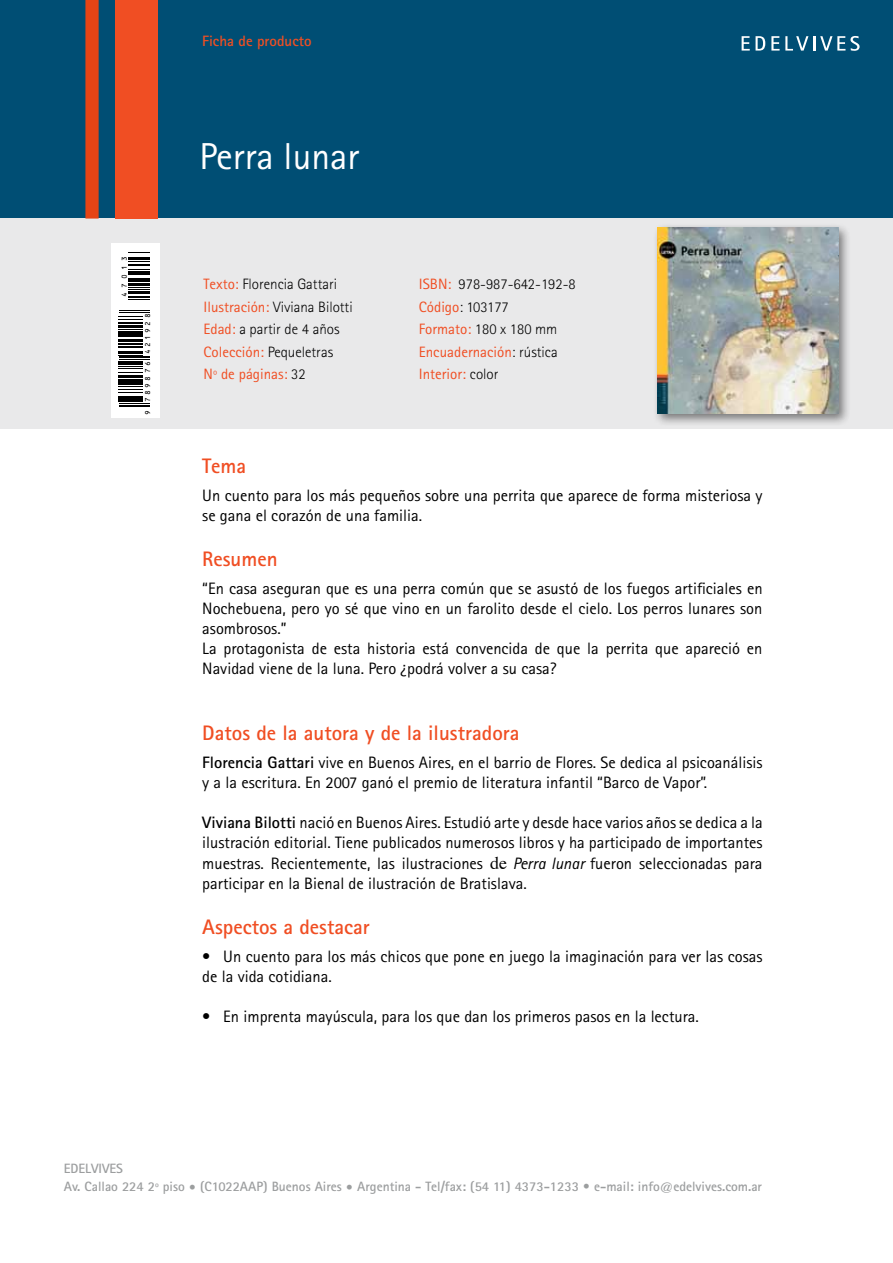
<style>
.page{position:relative;width:893px;height:1263px;background:#fff}
.page>*{position:absolute;margin:0;border:0;box-sizing:border-box;transform-origin:0 0}
.t1{font:37.5px "Rotis Sans Serif Std";color:#fff}
.t2{font:700 21px "Rotis Sans Serif Std";color:#f04e23}
.t3{font:16.5px/19.8px "Rotis Sans Serif Std";color:#000}
.t4{font:300 15px/22.5px "Rotis Sans Serif Std";color:#000}
.t5{font:700 15px "Rotis Sans Serif Std";color:#f04e23}
.t6{font:700 13.5px/18px "Rotis Sans Serif Std";color:#9c9e9f}
.t7{font:6.75px "OCRB Std";letter-spacing:.34em;color:#000}
.s1{font-weight:400;color:#f04e23}
.s2{font-weight:700}
.s3{font-family:"Times";font-size:18px}
.s4{font-style:italic}
</style>
<div class="page">
<div style="left:0;top:0;width:893px;height:219px;background:#004e74"></div>
<div style="left:0;top:219px;width:893px;height:210px;background:#e9e9ea"></div>
<svg style="left:742px;top:36px;width:23px;height:15px"></svg>
<svg style="left:771px;top:36px;width:89px;height:15px"></svg>
<div style="left:111px;top:243px;width:48px;height:175px;background:#fff"></div>
<hr style="left:119px;top:405px;width:31px;height:2px;background:#000">
<hr style="left:119px;top:403px;width:31px;height:1px;background:#000">
<hr style="left:119px;top:399px;width:24px;height:3px;background:#000">
<hr style="left:119px;top:396px;width:24px;height:2px;background:#000">
<svg style="left:119px;top:386px;width:24px;height:7px"></svg>
<hr style="left:119px;top:382px;width:24px;height:3px;background:#000">
<hr style="left:119px;top:379px;width:24px;height:2px;background:#000">
<hr style="left:119px;top:375px;width:24px;height:3px;background:#000">
<svg style="left:119px;top:366px;width:24px;height:7px"></svg>
<hr style="left:119px;top:361px;width:24px;height:4px;background:#000">
<hr style="left:119px;top:359px;width:31px;height:1px;background:#000">
<hr style="left:119px;top:356px;width:31px;height:2px;background:#000">
<svg style="left:119px;top:355px;width:24px;height:1px"></svg>
<hr style="left:119px;top:351px;width:24px;height:3px;background:#000">
<hr style="left:119px;top:346px;width:24px;height:2px;background:#000">
<hr style="left:119px;top:343px;width:24px;height:2px;background:#000">
<hr style="left:119px;top:339px;width:24px;height:3px;background:#000">
<hr style="left:119px;top:335px;width:24px;height:2px;background:#000">
<hr style="left:119px;top:331px;width:24px;height:3px;background:#000">
<svg style="left:119px;top:329px;width:24px;height:1px"></svg>
<hr style="left:119px;top:325px;width:24px;height:2px;background:#000">
<hr style="left:119px;top:322px;width:24px;height:2px;background:#000">
<svg style="left:119px;top:316px;width:24px;height:4px"></svg>
<hr style="left:119px;top:312px;width:31px;height:1px;background:#000">
<hr style="left:119px;top:310px;width:31px;height:1px;background:#000">
<svg style="left:129px;top:299px;width:21px;height:1px"></svg>
<hr style="left:129px;top:296px;width:21px;height:2px;background:#000">
<hr style="left:129px;top:291px;width:21px;height:3px;background:#000">
<svg style="left:129px;top:287px;width:21px;height:3px"></svg>
<hr style="left:129px;top:283px;width:21px;height:3px;background:#000">
<hr style="left:129px;top:280px;width:21px;height:2px;background:#000">
<svg style="left:129px;top:278px;width:21px;height:1px"></svg>
<hr style="left:129px;top:272px;width:21px;height:3px;background:#000">
<svg style="left:129px;top:269px;width:21px;height:1px"></svg>
<hr style="left:129px;top:264px;width:21px;height:2px;background:#000">
<svg style="left:129px;top:252px;width:21px;height:10px"></svg>
<div style="left:116px;top:0;width:42px;height:219px;background:#f04e23"></div>
<div style="left:85px;top:0;width:14px;height:219px;background:#e64415"></div>
<div style="left:652px;top:222px;width:199px;height:204px;background:#000;opacity:.5"></div>
<img style="left:657px;top:227px;width:181px;height:186px">
<p class="t5" style="left:202px;top:32px;width:111px">Ficha de producto</p>
<p class="t7" style="left:120px;top:297px;width:42px;rotate:-90deg">47013</p>
<p class="t7" style="left:144px;top:415px;width:103px;rotate:-90deg">9 789876 421928</p>
<h1 class="t1" style="left:200px;top:135px;width:161px">Perra lunar</h1>
<p class="t4" style="left:204px;top:273px;width:151px"><span class="s1">Texto:</span> Florencia Gattari<br><span class="s1">Ilustración:</span> Viviana Bilotti<br><span class="s1">Edad:</span> a partir de 4 años<br><span class="s1">Colección:</span> Pequeletras<br><span class="s1">Nº de páginas:</span> 32</p>
<p class="t4" style="left:419px;top:273px;width:158px"><span class="s1">ISBN:</span> 978-987-642-192-8<br><span class="s1">Código</span>: 103177<br><span class="s1">Formato:</span> 180 x 180 mm<br><span class="s1">Encuadernación</span>: rústica<br><span class="s1">Interior:</span> color</p>
<p class="t2" style="left:202px;top:452px;width:45px">Tema</p>
<p class="t3" style="left:202px;top:486px;width:562px">Un cuento para los más pequeños sobre una perrita que aparece de forma misteriosa y se gana el corazón de una familia.</p>
<p class="t2" style="left:202px;top:546px;width:77px">Resumen</p>
<p class="t3" style="left:202px;top:579px;width:562px">“En casa aseguran que es una perra común que se asustó de los fuegos artificiales en Nochebuena, pero yo sé que vino en un farolito desde el cielo. Los perros lunares son asombrosos.”<br>La protagonista de esta historia está convencida de que la perrita que apareció en Navidad viene de la luna. Pero ¿podrá volver a su casa?</p>
<p class="t2" style="left:202px;top:720px;width:319px">Datos de la autora y de la ilustradora</p>
<p class="t3" style="left:202px;top:753px;width:562px"><span class="s2">Florencia Gattari</span> vive en Buenos Aires, en el barrio de Flores. Se dedica al psicoanálisis y a la escritura. En 2007 ganó el premio de literatura infantil “Barco de Vapor”.</p>
<p class="t3" style="left:202px;top:812px;width:562px"><span class="s2">Viviana Bilotti</span> nació en Buenos Aires. Estudió arte y desde hace varios años se dedica a la ilustración editorial. Tiene publicados numerosos libros y ha participado de importantes</p>
<p class="t3" style="left:202px;top:854px;width:562px">muestras. Recientemente, las ilustraciones <span class="s3">de</span> <span class="s4">Perra lunar</span> fueron seleccionadas para participar en la Bienal de ilustración de Bratislava.</p>
<p class="t2" style="left:202px;top:914px;width:169px">Aspectos a destacar</p>
<p class="t3" style="left:202px;top:947px;width:562px">• Un cuento para los más chicos que pone en juego la imaginación para ver las cosas de la vida cotidiana.</p>
<p class="t3" style="left:202px;top:1006px;width:498px">• En imprenta mayúscula, para los que dan los primeros pasos en la lectura.</p>
<p class="t6" style="left:64px;top:1159px;width:700px">EDELVIVES<br>Av. Callao 224 2º piso • (C1022AAP) Buenos Aires • Argentina - Tel/fax: (54 11) 4373-1233 • e-mail: info@edelvives.com.ar</p>
</div>
